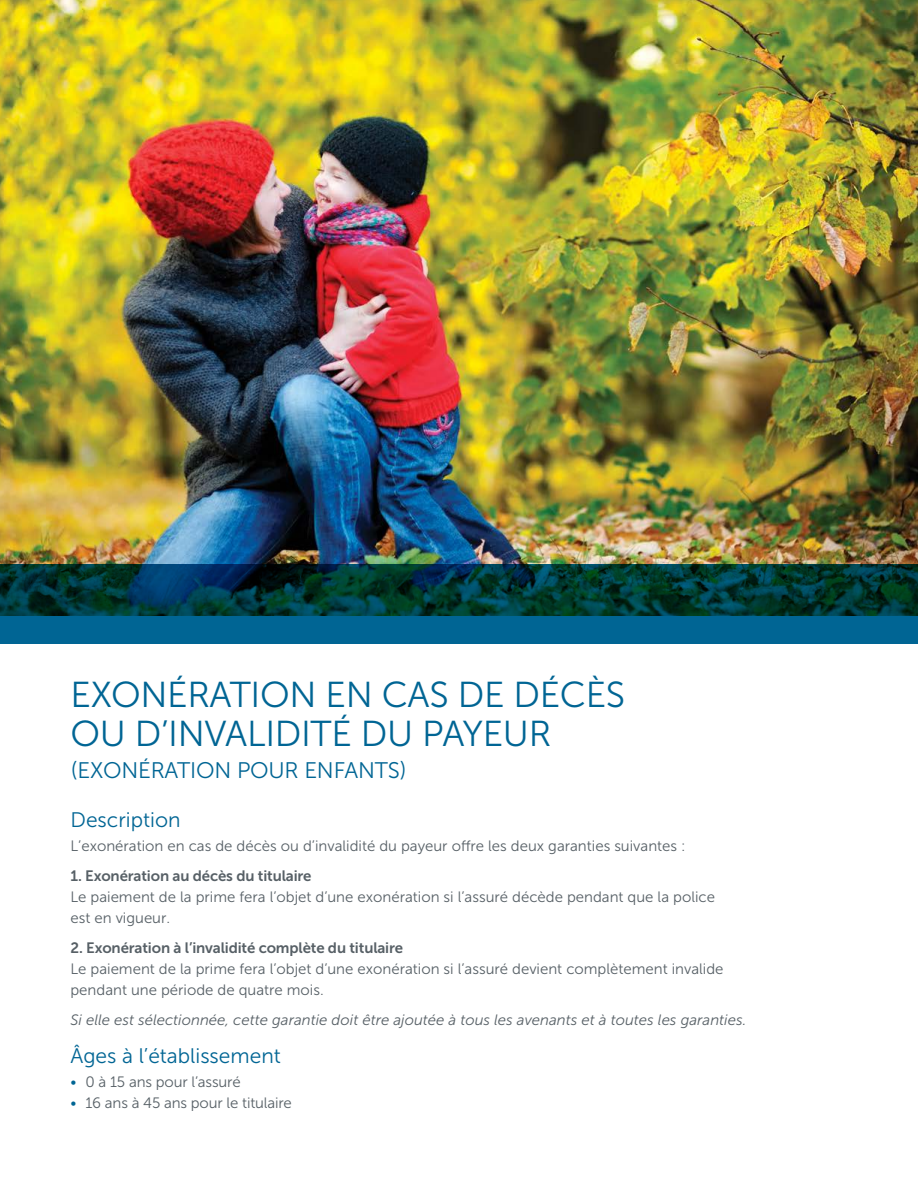
<style>
.page{position:relative;width:918px;height:1188px;background:#fff}
.page>*{position:absolute;margin:0;border:0;box-sizing:border-box;transform-origin:0 0}
.Header_1{font:36px/39px "Museo Sans 300";letter-spacing:-.01em;color:#006594}
.Header_1_Brackets{font:22.5px "Museo Sans 300";letter-spacing:-.01em;color:#006594}
.Header_2{font:21px "Museo Sans 300";color:#006594}
.Copy_text{font:15px/21px "Museo Sans 300";color:#576066}
.Copy_text-2{font:italic 15px "Museo Sans 300";color:#576066}
.heading_4{font:15px "Museo Sans 700";letter-spacing:-.01em;color:#576066}
.Bullet_text{font:15px "Museo Sans 300";letter-spacing:-.01em;color:#576066}
.s1{color:#006594}
</style>
<div class="page">
<img style="left:0;top:0;width:918px;height:565px">
<svg style="left:0;top:565px;width:918px;height:79px;background:#004758"></svg>
<h1 class="Header_1" style="left:70px;top:675px;width:556px">EXONÉRATION EN CAS DE DÉCÈS<br>OU D’INVALIDITÉ DU PAYEUR</h1>
<h1 class="Header_1_Brackets" style="left:70px;top:758px;width:338px">(EXONÉRATION POUR ENFANTS)</h1>
<h2 class="Header_2" style="left:70px;top:809px;width:112px">Description</h2>
<p class="Copy_text" style="left:70px;top:836px;width:617px">L’exonération en cas de décès ou d’invalidité du payeur offre les deux garanties suivantes :</p>
<p class="heading_4" style="left:70px;top:868px;width:243px">1. Exonération au décès du titulaire</p>
<p class="Copy_text" style="left:70px;top:887px;width:646px">Le paiement de la prime fera l’objet d’une exonération si l’assuré décède pendant que la police est en vigueur.</p>
<p class="heading_4" style="left:70px;top:940px;width:334px">2. Exonération à l’invalidité complète du titulaire</p>
<p class="Copy_text" style="left:70px;top:959px;width:655px">Le paiement de la prime fera l’objet d’une exonération si l’assuré devient complètement invalide pendant une période de quatre mois.</p>
<p class="Copy_text-2" style="left:70px;top:1012px;width:677px">Si elle est sélectionnée, cette garantie doit être ajoutée à tous les avenants et à toutes les garanties.</p>
<h2 class="Header_2" style="left:70px;top:1045px;width:212px">Âges à l’établissement</h2>
<p class="Bullet_text" style="left:70px;top:1074px;width:172px"><span class="s1">•</span> 0 à 15 ans pour l’assuré</p>
<p class="Bullet_text" style="left:70px;top:1095px;width:223px"><span class="s1">•</span> 16 ans à 45 ans pour le titulaire</p>
</div>
